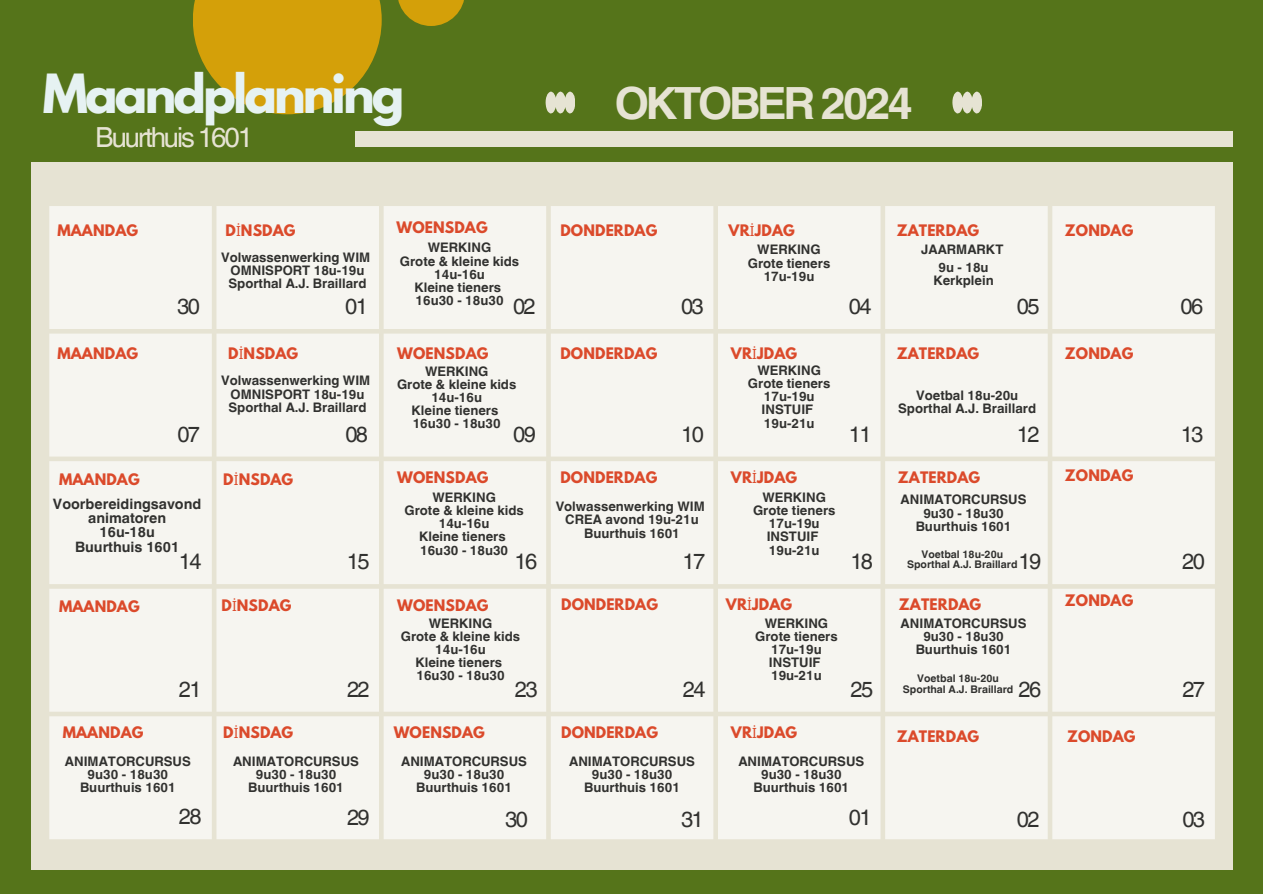
<style>
.page{position:relative;width:1263px;height:894px;background:#fff}
.page>*{position:absolute;margin:0;border:0;box-sizing:border-box;transform-origin:0 0}
.t1{font:700 47.85px "League Spartan";letter-spacing:-.06em;color:#e6f2f2}
.t2{font:700 44.4px "Helvetica World";letter-spacing:-.075em;color:#e6e3d3}
.t3{font:27.6px "Helvetica World";letter-spacing:-.07em;color:#e6e3d3}
.t4{font:21.9px "Helvetica World";letter-spacing:-.075em;color:#31312f}
.t5{font:700 14.4px/14.4px "Helvetica World";color:#31312f;text-align:center}
.t6{font:700 14.1px "League Spartan";letter-spacing:.01em;color:#db4a2b}
.t7{font:700 13.2px/13.2px "Helvetica World";color:#31312f;text-align:center}
.t8{font:700 10.5px "Helvetica World";color:#31312f}
.s1{font-family:"Noto Sans";font-weight:400}
</style>
<div class="page">
<div style="left:0;top:0;width:1263px;height:893px;background:#55741a"></div>
<div style="left:355px;top:131px;width:878px;height:15px;background:#e6e3d3"></div>
<div style="left:31px;top:162px;width:1202px;height:706px;background:#e6e3d3"></div>
<div style="left:49px;top:206px;width:1166px;height:633px;background:#f6f5f0"></div>
<svg style="left:193px;top:0;width:189px;height:114px;fill:#d4a009"></svg>
<svg style="left:398px;top:0;width:66px;height:26px;fill:#d4a009"></svg>
<svg style="left:546px;top:91px;width:29px;height:22px"></svg>
<svg style="left:952px;top:91px;width:30px;height:22px"></svg>
<h2 class="t1" style="left:43px;top:69px;width:363px">Maandplanning</h2>
<h1 class="t3" style="left:95px;top:121px;width:159px">Buurthuis 1601</h1>
<h4 class="t2" style="left:615px;top:67px;width:300px">OKTOBER 2024</h4>
<p class="t6" style="left:57px;top:223px;width:82px">MAANDAG</p>
<p class="t6" style="left:226px;top:223px;width:71px">D<span class="s1">İ</span>NSDAG</p>
<p class="t6" style="left:396px;top:220px;width:93px">WOENSDAG</p>
<h4 class="t6" style="left:560px;top:223px;width:98px">DONDERDAG</h4>
<p class="t6" style="left:729px;top:223px;width:68px">VR<span class="s1">İ</span>JDAG</p>
<p class="t6" style="left:897px;top:223px;width:84px">ZATERDAG</p>
<p class="t6" style="left:1065px;top:223px;width:70px">ZONDAG</p>
<p class="t7" style="left:400px;top:240px;width:121px">WERKING<br>Grote &amp; kleine kids<br>14u-16u<br>Kleine tieners<br>16u30 - 18u30</p>
<h4 class="t7" style="left:748px;top:242px;width:84px">WERKING<br>Grote tieners<br>17u-19u</h4>
<h4 class="t7" style="left:921px;top:242px;width:84px">JAARMARKT</h4>
<h4 class="t7" style="left:221px;top:249px;width:151px">Volwassenwerking WIM<br>OMNISPORT 18u-19u<br>Sporthal A.J. Braillard</h4>
<p class="t7" style="left:933px;top:259px;width:62px">9u - 18u<br>Kerkplein</p>
<p class="t4" style="left:177px;top:293px;width:24px">30</p>
<h3 class="t4" style="left:345px;top:293px;width:24px">01</h3>
<h4 class="t4" style="left:513px;top:293px;width:24px">02</h4>
<p class="t4" style="left:681px;top:293px;width:24px">03</p>
<h5 class="t4" style="left:849px;top:293px;width:24px">04</h5>
<p class="t4" style="left:1017px;top:293px;width:24px">05</p>
<h4 class="t4" style="left:1180px;top:293px;width:24px">06</h4>
<h4 class="t6" style="left:57px;top:346px;width:82px">MAANDAG</h4>
<p class="t6" style="left:228px;top:346px;width:71px">D<span class="s1">İ</span>NSDAG</p>
<h5 class="t6" style="left:397px;top:346px;width:93px">WOENSDAG</h5>
<h4 class="t6" style="left:560px;top:346px;width:98px">DONDERDAG</h4>
<p class="t6" style="left:731px;top:346px;width:68px">VR<span class="s1">İ</span>JDAG</p>
<p class="t6" style="left:897px;top:346px;width:84px">ZATERDAG</p>
<p class="t6" style="left:1065px;top:346px;width:70px">ZONDAG</p>
<h5 class="t7" style="left:748px;top:362px;width:84px">WERKING<br>Grote tieners<br>17u-19u<br>INSTUIF<br>19u-21u</h5>
<h4 class="t7" style="left:397px;top:363px;width:121px">WERKING<br>Grote &amp; kleine kids<br>14u-16u<br>Kleine tieners<br>16u30 - 18u30</h4>
<h5 class="t7" style="left:221px;top:372px;width:151px">Volwassenwerking WIM<br>OMNISPORT 18u-19u<br>Sporthal A.J. Braillard</h5>
<h5 class="t7" style="left:898px;top:387px;width:140px">Voetbal 18u-20u<br>Sporthal A.J. Braillard</h5>
<h5 class="t4" style="left:177px;top:421px;width:24px">07</h5>
<p class="t4" style="left:345px;top:421px;width:24px">08</p>
<h4 class="t4" style="left:513px;top:421px;width:24px">09</h4>
<p class="t4" style="left:681px;top:421px;width:24px">10</p>
<h5 class="t4" style="left:849px;top:421px;width:24px">11</h5>
<p class="t4" style="left:1017px;top:421px;width:24px">12</p>
<h4 class="t4" style="left:1181px;top:421px;width:24px">13</h4>
<h4 class="t6" style="left:59px;top:472px;width:82px">MAANDAG</h4>
<p class="t6" style="left:223px;top:472px;width:71px">D<span class="s1">İ</span>NSDAG</p>
<p class="t6" style="left:397px;top:470px;width:93px">WOENSDAG</p>
<h5 class="t6" style="left:560px;top:470px;width:98px">DONDERDAG</h5>
<p class="t6" style="left:731px;top:470px;width:68px">VR<span class="s1">İ</span>JDAG</p>
<h4 class="t6" style="left:898px;top:470px;width:84px">ZATERDAG</h4>
<p class="t6" style="left:1065px;top:468px;width:70px">ZONDAG</p>
<p class="t7" style="left:404px;top:489px;width:121px">WERKING<br>Grote &amp; kleine kids<br>14u-16u<br>Kleine tieners<br>16u30 - 18u30</p>
<p class="t7" style="left:753px;top:489px;width:84px">WERKING<br>Grote tieners<br>17u-19u<br>INSTUIF<br>19u-21u</p>
<h5 class="t7" style="left:901px;top:491px;width:127px">ANIMATORCURSUS<br>9u30 - 18u30<br>Buurthuis 1601</h5>
<p class="t8" style="left:921px;top:545px;width:83px">Voetbal 18u-20u</p>
<h4 class="t8" style="left:907px;top:556px;width:112px">Sporthal A.J. Braillard</h4>
<p class="t5" style="left:53px;top:495px;width:150px">Voorbereidingsavond animatoren<br>16u-18u<br>Buurthuis 1601</p>
<p class="t7" style="left:556px;top:498px;width:151px">Volwassenwerking WIM<br>CREA avond 19u-21u<br>Buurthuis 1601</p>
<h4 class="t4" style="left:179px;top:548px;width:24px">14</h4>
<h5 class="t4" style="left:347px;top:548px;width:24px">15</h5>
<p class="t4" style="left:515px;top:548px;width:24px">16</p>
<h4 class="t4" style="left:683px;top:548px;width:24px">17</h4>
<p class="t4" style="left:850px;top:548px;width:24px">18</p>
<h4 class="t4" style="left:1018px;top:548px;width:24px">19</h4>
<p class="t4" style="left:1182px;top:548px;width:24px">20</p>
<h5 class="t6" style="left:59px;top:598px;width:82px">MAANDAG</h5>
<p class="t6" style="left:63px;top:725px;width:82px">MAANDAG</p>
<p class="t6" style="left:222px;top:597px;width:71px">D<span class="s1">İ</span>NSDAG</p>
<h5 class="t6" style="left:397px;top:597px;width:93px">WOENSDAG</h5>
<p class="t6" style="left:561px;top:596px;width:98px">DONDERDAG</p>
<p class="t6" style="left:726px;top:596px;width:68px">VR<span class="s1">İ</span>JDAG</p>
<p class="t6" style="left:899px;top:596px;width:84px">ZATERDAG</p>
<h4 class="t6" style="left:1065px;top:593px;width:70px">ZONDAG</h4>
<p class="t7" style="left:401px;top:615px;width:121px">WERKING<br>Grote &amp; kleine kids<br>14u-16u<br>Kleine tieners<br>16u30 - 18u30</p>
<h5 class="t7" style="left:755px;top:615px;width:84px">WERKING<br>Grote tieners<br>17u-19u<br>INSTUIF<br>19u-21u</h5>
<p class="t7" style="left:901px;top:615px;width:127px">ANIMATORCURSUS<br>9u30 - 18u30<br>Buurthuis 1601</p>
<p class="t8" style="left:917px;top:669px;width:83px">Voetbal 18u-20u</p>
<h4 class="t8" style="left:903px;top:680px;width:112px">Sporthal A.J. Braillard</h4>
<h5 class="t4" style="left:179px;top:676px;width:24px">21</h5>
<p class="t4" style="left:347px;top:676px;width:24px">22</p>
<h4 class="t4" style="left:515px;top:676px;width:24px">23</h4>
<h5 class="t4" style="left:683px;top:676px;width:24px">24</h5>
<p class="t4" style="left:850px;top:676px;width:24px">25</p>
<h4 class="t4" style="left:1018px;top:676px;width:24px">26</h4>
<p class="t4" style="left:1182px;top:676px;width:24px">27</p>
<p class="t6" style="left:223px;top:725px;width:71px">D<span class="s1">İ</span>NSDAG</p>
<p class="t6" style="left:394px;top:725px;width:93px">WOENSDAG</p>
<p class="t6" style="left:561px;top:725px;width:98px">DONDERDAG</p>
<p class="t6" style="left:731px;top:725px;width:68px">VR<span class="s1">İ</span>JDAG</p>
<h4 class="t6" style="left:897px;top:728px;width:84px">ZATERDAG</h4>
<h5 class="t6" style="left:1067px;top:728px;width:70px">ZONDAG</h5>
<h4 class="t7" style="left:65px;top:753px;width:127px">ANIMATORCURSUS<br>9u30 - 18u30<br>Buurthuis 1601</h4>
<h5 class="t7" style="left:233px;top:753px;width:127px">ANIMATORCURSUS<br>9u30 - 18u30<br>Buurthuis 1601</h5>
<p class="t7" style="left:401px;top:753px;width:127px">ANIMATORCURSUS<br>9u30 - 18u30<br>Buurthuis 1601</p>
<h4 class="t7" style="left:569px;top:753px;width:127px">ANIMATORCURSUS<br>9u30 - 18u30<br>Buurthuis 1601</h4>
<h5 class="t7" style="left:738px;top:753px;width:127px">ANIMATORCURSUS<br>9u30 - 18u30<br>Buurthuis 1601</h5>
<h5 class="t4" style="left:179px;top:803px;width:24px">28</h5>
<p class="t4" style="left:347px;top:803px;width:24px">29</p>
<p class="t4" style="left:505px;top:805px;width:24px">30</p>
<h4 class="t4" style="left:681px;top:805px;width:24px">31</h4>
<p class="t4" style="left:849px;top:803px;width:24px">01</p>
<p class="t4" style="left:1017px;top:805px;width:24px">02</p>
<h5 class="t4" style="left:1182px;top:805px;width:24px">03</h5>
</div>
